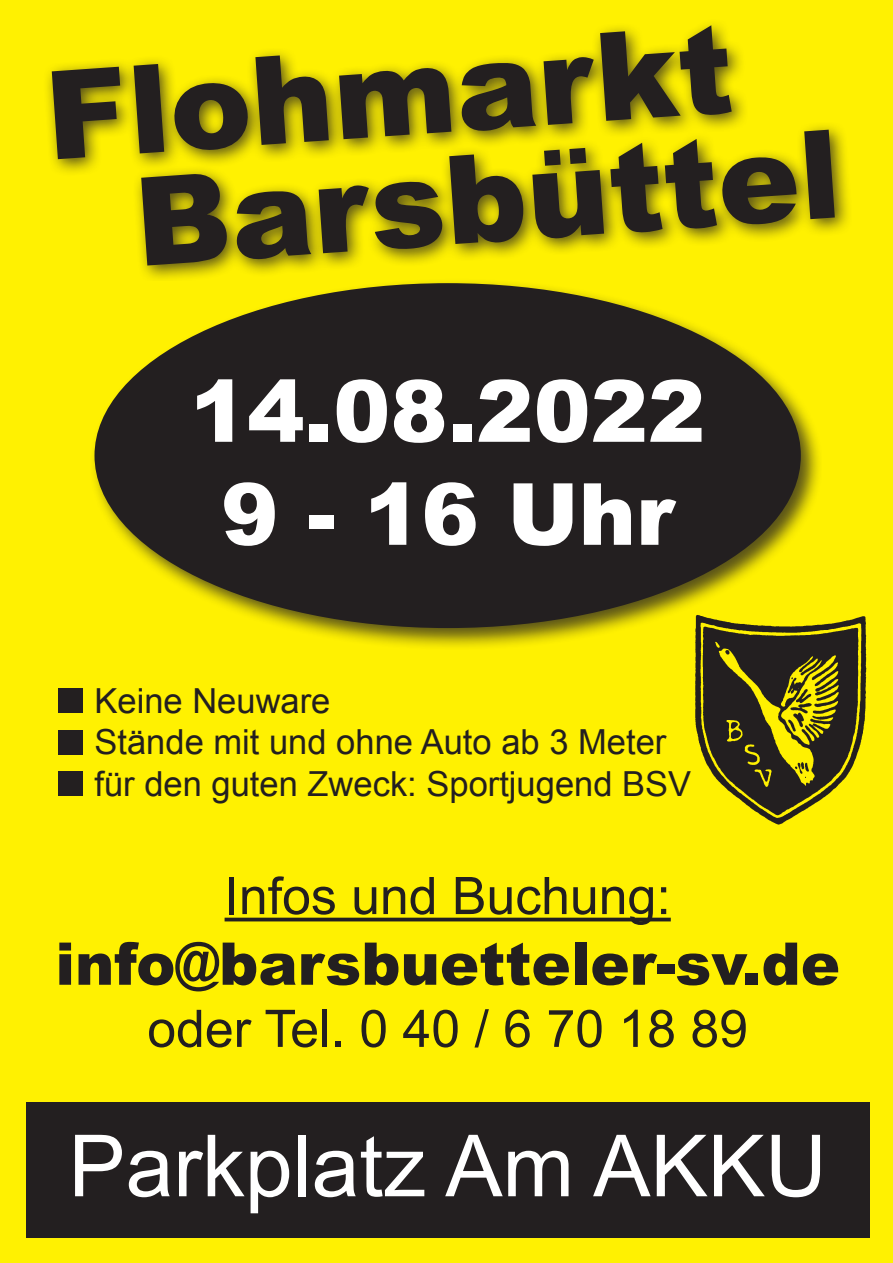
<style>
.page{position:relative;width:893px;height:1263px;background:#fff101}
.page>*{position:absolute;margin:0;border:0;box-sizing:border-box;transform-origin:0 0}
.t1{font:900 122.85px/112.4px "Arial";color:#231f20}
.t2{font:900 85.8px/103.1px "Arial";color:#fff;text-align:center}
.t3{font:85.8px "Arial";color:#fff}
.t4{font:900 58.95px "Arial";color:#231f20}
.t5{font:51.75px "Arial";color:#231f20}
.t6{font:34.5px/41.4px "Arial";color:#231f20}
</style>
<div class="page">
<div style="left:26px;top:1102px;width:844px;height:135px;background:#231f20"></div>
<div style="left:41px;top:14px;width:811px;height:267px;background:#231f20;opacity:.75"></div>
<hr style="left:225px;top:918px;width:446px;height:3px;background:#231f20">
<div style="left:88px;top:277px;width:734px;height:373px;background:#231f20;opacity:.75"></div>
<div style="left:95px;top:283px;width:706px;height:345px;background:#231f20;border-radius:50%"></div>
<div style="left:58px;top:688px;width:24px;height:24px;background:#231f20"></div>
<div style="left:58px;top:730px;width:24px;height:25px;background:#231f20"></div>
<div style="left:58px;top:771px;width:24px;height:25px;background:#231f20"></div>
<img style="left:689px;top:611px;width:178px;height:214px">
<h1 class="t1" style="left:123px;top:51px;width:708px;text-indent:-82px;rotate:-4deg">Flohmarkt<br>Barsbüttel</h1>
<h2 class="t2" style="left:190px;top:357px;width:517px">14.08.2022<br>9 - 16 Uhr</h2>
<p class="t6" style="left:95px;top:680px;width:598px">Keine Neuware<br>Stände mit und ohne Auto ab 3 Meter für den guten Zweck: Sportjugend BSV</p>
<h3 class="t5" style="left:225px;top:862px;width:448px">Infos und Buchung:</h3>
<h3 class="t4" style="left:55px;top:921px;width:786px">info@barsbuetteler-sv.de</h3>
<h3 class="t5" style="left:147px;top:995px;width:602px">oder Tel. 0 40 / 6 70 18 89</h3>
<h2 class="t3" style="left:68px;top:1110px;width:760px">Parkplatz Am AKKU</h2>
</div>
